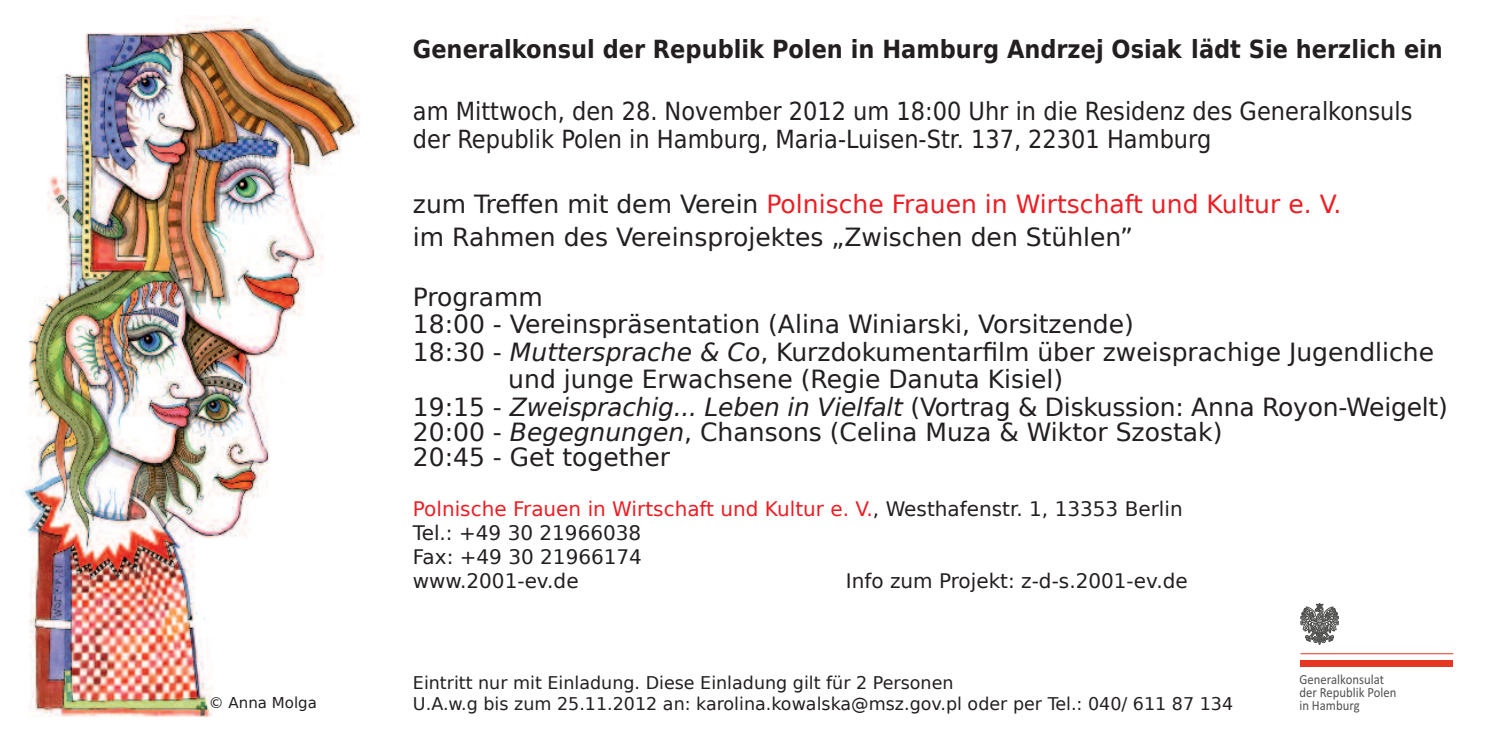
<style>
.page{position:relative;width:1489px;height:745px;background:#fff}
.page>*{position:absolute;margin:0;border:0;box-sizing:border-box;transform-origin:0 0}
.t1{font:25px/32.5px "DejaVu Sans";color:#231f20}
.t2{font:25px/27.5px "DejaVu Sans Condensed";color:#231f20}
.t3{font:700 25px "DejaVu Sans Condensed";color:#231f20}
.t4{font:20px/24px "DejaVu Sans";color:#231f20}
.t5{font:17.5px/21px "DejaVu Sans";color:#231f20}
.t6{font:15px "DejaVu Sans";color:#231f20}
.t7{font:14px/13px "Calibri";color:#50504f;scale:.91 1}
.s1{color:#ee1d23}
.s2{font-style:italic}
</style>
<div class="page">
<img style="left:24px;top:17px;width:336px;height:698px">
<svg style="left:1300px;top:603px;width:38px;height:41px"></svg>
<div style="left:1300px;top:659px;width:153px;height:7px;background:#e63724"></div>
<hr style="left:1300px;top:653px;width:153px;height:1px;background:#e63724">
<p class="t6" style="left:209px;top:694px;width:110px">© Anna Molga</p>
<p class="t3" style="left:413px;top:35px;width:1031px">Generalkonsul der Republik Polen in Hamburg Andrzej Osiak lädt Sie herzlich ein</p>
<p class="t2" style="left:413px;top:98px;width:1001px">am Mittwoch, den 28. November 2012 um 18:00 Uhr in die Residenz des Generalkonsuls der Republik Polen in Hamburg, Maria-Luisen-Str. 137, 22301 Hamburg</p>
<p class="t1" style="left:413px;top:188px;width:930px">zum Treffen mit dem Verein <span class="s1">Polnische Frauen in Wirtschaft und Kultur e. V. </span>im Rahmen des Vereinsprojektes „Zwischen den Stühlen”</p>
<p class="t1" style="left:413px;top:280px;width:131px">Programm</p>
<p class="t1" style="left:413px;top:308px;width:722px">18:00 - Vereinspräsentation (Alina Winiarski, Vorsitzende)</p>
<p class="t1" style="left:413px;top:335px;width:1022px">18:30 - <span class="s2">Muttersprache &amp; Co</span>, Kurzdokumentarfilm über zweisprachige Jugendliche</p>
<p class="t1" style="left:508px;top:363px;width:556px">und junge Erwachsene (Regie Danuta Kisiel)</p>
<p class="t1" style="left:413px;top:390px;width:1036px">19:15 - <span class="s2">Zweisprachig... Leben in Vielfalt</span> (Vortrag &amp; Diskussion: Anna Royon-Weigelt)</p>
<p class="t1" style="left:413px;top:419px;width:811px;line-height:25px">20:00 - <span class="s2">Begegnungen</span>, Chansons (Celina Muza &amp; Wiktor Szostak)<br>20:45 - Get together</p>
<p class="t4" style="left:413px;top:497px;width:771px"><span class="s1">Polnische Frauen in Wirtschaft und Kultur e. V.</span>, Westhafenstr. 1, 13353 Berlin Tel.: +49 30 21966038<br>Fax: +49 30 21966174<br>www.2001-ev.de</p>
<p class="t4" style="left:845px;top:569px;width:343px">Info zum Projekt: z-d-s.2001-ev.de</p>
<p class="t5" style="left:413px;top:672px;width:821px">Eintritt nur mit Einladung. Diese Einladung gilt für 2 Personen<br>U.A.w.g bis zum 25.11.2012 an: karolina.kowalska@msz.gov.pl oder per Tel.: 040/ 611 87 134</p>
<p class="t7" style="left:1299px;top:672px;width:108px">Generalkonsulat der Republik Polen in Hamburg</p>
</div>
